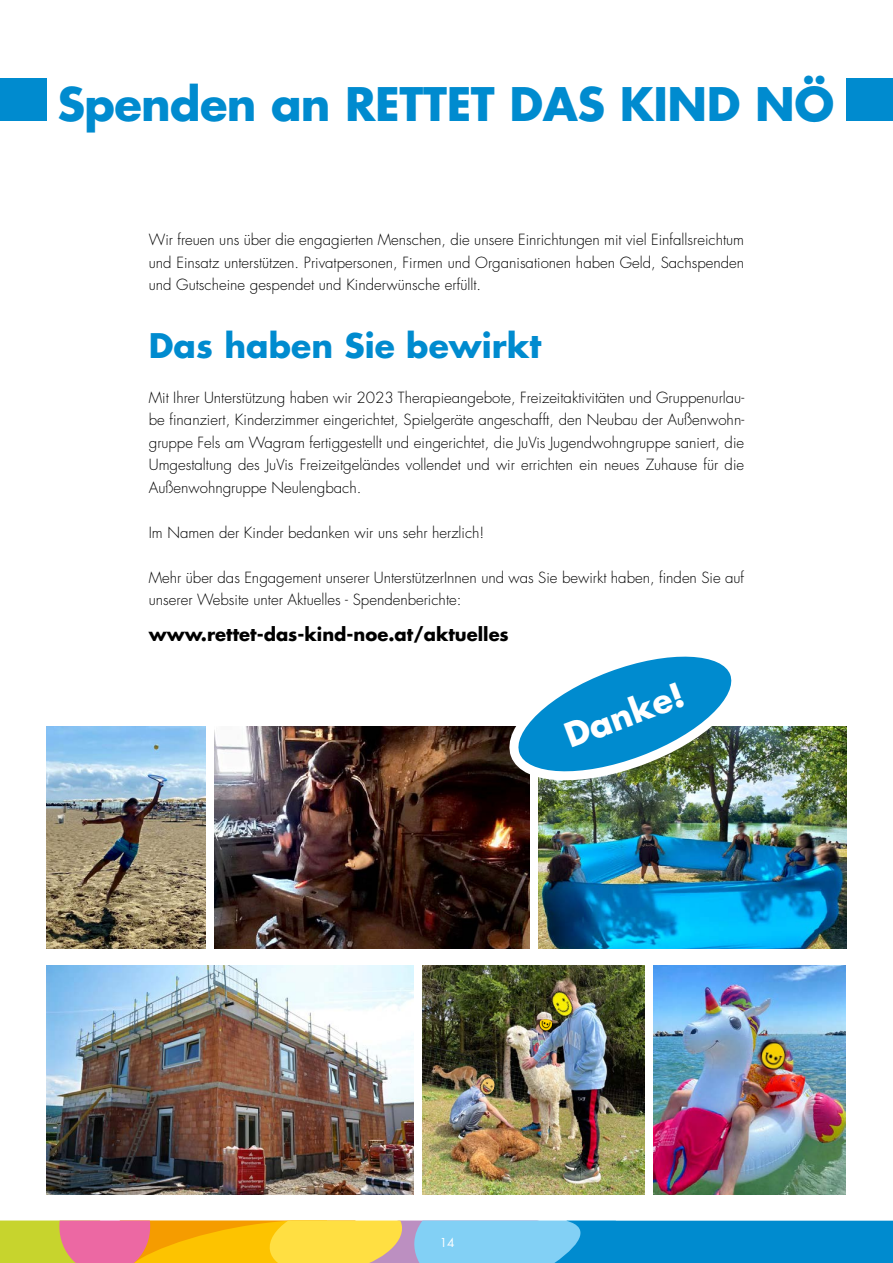
<style>
.page{position:relative;width:893px;height:1263px;background:#fff}
.page>*{position:absolute;margin:0;border:0;box-sizing:border-box;transform-origin:0 0}
.t1{font:700 45px "Futura";letter-spacing:-.01em;color:#008bcf}
.t2{font:700 33px "Futura";color:#008bcf}
.t3{font:700 33px "Futura";color:#fff}
.t4{font:700 18px "Futura";color:#000}
.t5{font:300 15px/22.5px "Futura";color:#000;text-align:justify}
.t6{font:12px "Futura";color:#fff}
</style>
<div class="page">
<svg style="left:0;top:1220px;width:893px;height:43px"></svg>
<img style="left:422px;top:965px;width:222px;height:230px">
<div style="left:0;top:79px;width:46px;height:42px;background:#008bcf"></div>
<div style="left:846px;top:79px;width:47px;height:42px;background:#008bcf"></div>
<img style="left:47px;top:727px;width:159px;height:221px">
<img style="left:47px;top:965px;width:366px;height:230px">
<img style="left:654px;top:965px;width:192px;height:230px">
<img style="left:538px;top:727px;width:308px;height:221px">
<img style="left:757px;top:1042px;width:29px;height:30px">
<img style="left:475px;top:1076px;width:21px;height:21px">
<img style="left:551px;top:990px;width:25px;height:29px">
<img style="left:215px;top:727px;width:314px;height:221px">
<img style="left:506px;top:656px;width:238px;height:136px">
<img style="left:538px;top:1019px;width:15px;height:13px">
<h1 class="t1" style="left:57px;top:74px;width:778px">Spenden an RETTET DAS KIND NÖ</h1>
<p class="t5" style="left:149px;top:229px;width:597px">Wir freuen uns über die engagierten Menschen, die unsere Einrichtungen mit viel Einfallsreichtum und Einsatz unterstützen. Privatpersonen, Firmen und Organisationen haben Geld, Sachspenden und Gutscheine gespendet und Kinderwünsche erfüllt.</p>
<h2 class="t2" style="left:149px;top:323px;width:394px">Das haben Sie bewirkt</h2>
<p class="t5" style="left:149px;top:387px;width:597px">Mit Ihrer Unterstützung haben wir 2023 Therapieangebote, Freizeitaktivitäten und Gruppenurlau&shy;be finanziert, Kinderzimmer eingerichtet, Spielgeräte angeschafft, den Neubau der Außenwohn&shy;gruppe Fels am Wagram fertiggestellt und eingerichtet, die JuVis Jugendwohngruppe saniert, die Umgestaltung des JuVis Freizeitgeländes vollendet und wir errichten ein neues Zuhause für die Außenwohngruppe Neulengbach.</p>
<p class="t5" style="left:149px;top:522px;width:337px">Im Namen der Kinder bedanken wir uns sehr herzlich!</p>
<p class="t5" style="left:149px;top:567px;width:597px">Mehr über das Engagement unserer UnterstützerInnen und was Sie bewirkt haben, finden Sie auf unserer Website unter Aktuelles - Spendenberichte:</p>
<p class="t4" style="left:149px;top:623px;width:362px">www.rettet-das-kind-noe.at/aktuelles</p>
<h2 class="t3" style="left:558px;top:717px;width:126px;rotate:-21deg">Danke!</h2>
<p class="t6" style="left:440px;top:1235px;width:16px">14</p>
</div>
